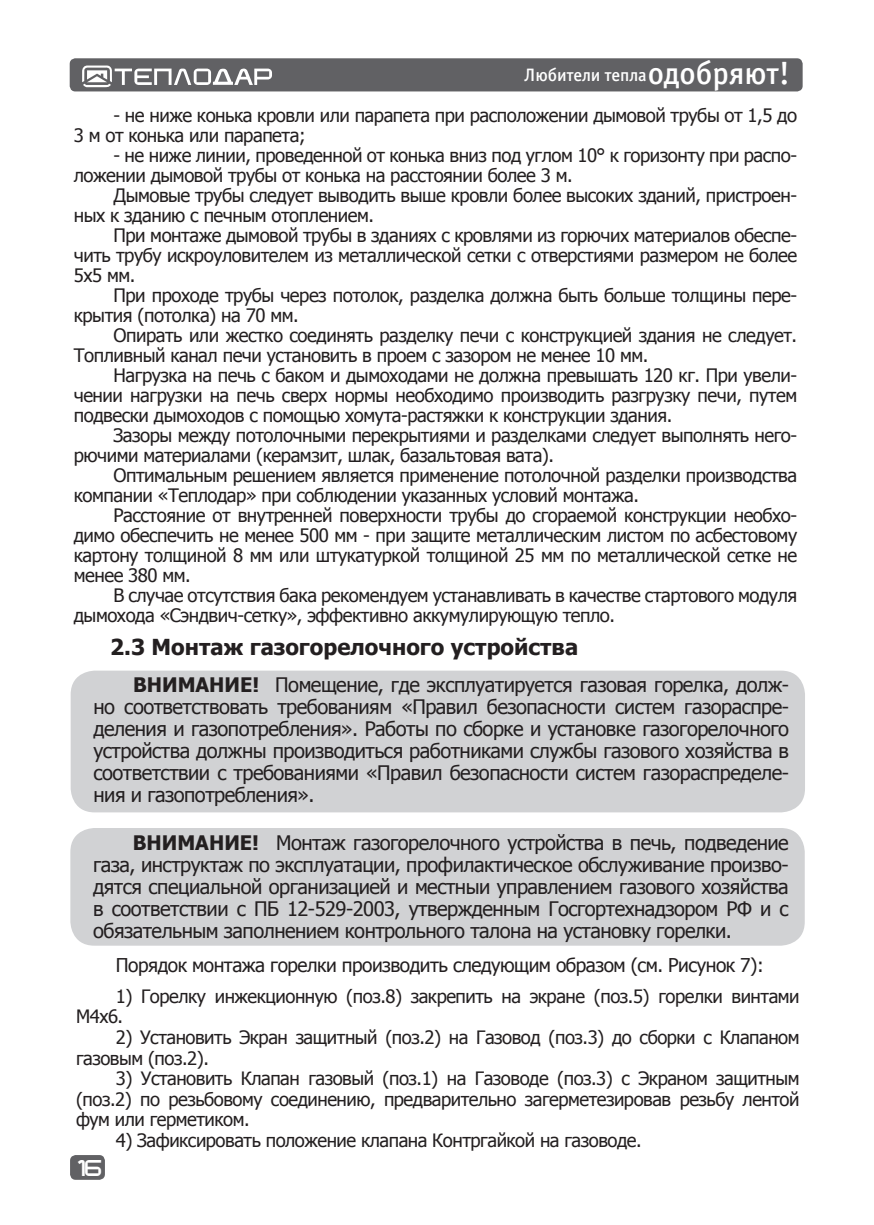
<style>
.page{position:relative;width:874px;height:1225px;background:#fff}
.page>*{position:absolute;margin:0;border:0;box-sizing:border-box;transform-origin:0 0}
.t1{font:700 22px "Tahoma";color:#231f20}
.t2{font:20px/22px "Tahoma";letter-spacing:-.025em;color:#231f20;text-align:justify}
.t3{font:19px "Tahoma";letter-spacing:-.025em;color:#231f20}
.t4{font:18.4px/20px "Tahoma";letter-spacing:-.025em;color:#231f20}
.t5{font:18px "Officina Sans Medium C";letter-spacing:-.005em;color:#fff}
.t6{font:16px "teplodar";color:#fff}
.s1{font-size:32px}
.s2{font-weight:700}
</style>
<div class="page">
<div style="left:70px;top:1155px;width:35px;height:24px;background:#616164;border-radius:6px"></div>
<div style="left:70px;top:58px;width:732px;height:33px;background:#616164;border-radius:6px"></div>
<svg style="left:82px;top:65px;width:190px;height:22px"></svg>
<div style="left:71px;top:670px;width:733px;height:142px;background:#d1d2d4;border-radius:24px"></div>
<div style="left:70px;top:828px;width:734px;height:117px;background:#d1d2d4;border-radius:24px"></div>
<p class="t5" style="left:524px;top:65px;width:267px">Любители тепла<span class="s1">одобряют!</span></p>
<p class="t4" style="left:74px;top:104px;width:724px;text-indent:40px">- не ниже конька кровли или парапета при расположении дымовой трубы от 1,5 до<br>3 м от конька или парапета;</p>
<p class="t4" style="left:74px;top:144px;width:724px;text-indent:40px">- не ниже линии, проведенной от конька вниз под углом 10° к горизонту при распо&shy;ложении дымовой трубы от конька на расстоянии более 3 м.</p>
<p class="t4" style="left:74px;top:184px;width:724px;text-indent:40px">Дымовые трубы следует выводить выше кровли более высоких зданий, пристроен&shy;ных к зданию с печным отоплением.</p>
<p class="t4" style="left:74px;top:224px;width:724px;text-align:justify;text-indent:40px">При монтаже дымовой трубы в зданиях с кровлями из горючих материалов обеспе&shy;чить трубу искроуловителем из металлической сетки с отверстиями размером не более 5х5 мм.</p>
<p class="t4" style="left:74px;top:284px;width:724px;text-indent:40px">При проходе трубы через потолок, разделка должна быть больше толщины пере&shy;крытия (потолка) на 70 мм.</p>
<p class="t4" style="left:74px;top:324px;width:724px;text-indent:40px">Опирать или жестко соединять разделку печи с конструкцией здания не следует.<br>Топливный канал печи установить в проем с зазором не менее 10 мм.</p>
<p class="t4" style="left:74px;top:364px;width:724px;text-align:justify;text-indent:40px">Нагрузка на печь с баком и дымоходами не должна превышать 120 кг. При увели&shy;чении нагрузки на печь сверх нормы необходимо производить разгрузку печи, путем подвески дымоходов с помощью хомута-растяжки к конструкции здания.</p>
<p class="t4" style="left:74px;top:424px;width:724px;text-indent:40px">Зазоры между потолочными перекрытиями и разделками следует выполнять него&shy;рючими материалами (керамзит, шлак, базальтовая вата).</p>
<p class="t4" style="left:74px;top:464px;width:724px;text-indent:40px">Оптимальным решением является применение потолочной разделки производства компании «Теплодар» при соблюдении указанных условий монтажа.</p>
<p class="t4" style="left:74px;top:504px;width:724px;text-align:justify;text-indent:40px">Расстояние от внутренней поверхности трубы до сгораемой конструкции необхо&shy;димо обеспечить не менее 500 мм - при защите металлическим листом по асбестовому картону толщиной 8 мм или штукатуркой толщиной 25 мм по металлической сетке не менее 380 мм.</p>
<p class="t4" style="left:74px;top:584px;width:724px;text-indent:40px">В случае отсутствия бака рекомендуем устанавливать в качестве стартового модуля дымохода «Сэндвич-сетку», эффективно аккумулирующую тепло.</p>
<p class="t1" style="left:110px;top:631px;width:469px">2.3 Монтаж газогорелочного устройства</p>
<p class="t2" style="left:93px;top:673px;width:696px;text-indent:40px"><span class="s2">ВНИМАНИЕ!</span> Помещение, где эксплуатируется газовая горелка, долж&shy;но соответствовать требованиям «Правил безопасности систем газораспре&shy;деления и газопотребления». Работы по сборке и установке газогорелочного устройства должны производиться работниками службы газового хозяйства в соответствии с требованиями «Правил безопасности систем газораспределе&shy;ния и газопотребления».</p>
<p class="t2" style="left:93px;top:830px;width:696px;text-indent:40px"><span class="s2">ВНИМАНИЕ!</span> Монтаж газогорелочного устройства в печь, подведение газа, инструктаж по эксплуатации, профилактическое обслуживание произво&shy;дятся специальной организацией и местныи управлением газового хозяйства в соответствии с ПБ 12-529-2003, утвержденным Госгортехнадзором РФ и с обязательным заполнением контрольного талона на установку горелки.</p>
<p class="t3" style="left:116px;top:952px;width:649px">Порядок монтажа горелки производить следующим образом (см. Рисунок 7):</p>
<p class="t4" style="left:76px;top:985px;width:724px;line-height:20.6px;text-indent:40px">1) Горелку инжекционную (поз.8) закрепить на экране (поз.5) горелки винтами<br>М4х6.</p>
<p class="t4" style="left:76px;top:1026px;width:724px;line-height:20.6px;text-indent:40px">2) Установить Экран защитный (поз.2) на Газовод (поз.3) до сборки с Клапаном газовым (поз.2).</p>
<p class="t4" style="left:76px;top:1067px;width:724px;line-height:20.6px;text-align:justify;text-indent:40px">3) Установить Клапан газовый (поз.1) на Газоводе (поз.3) с Экраном защитным (поз.2) по резьбовому соединению, предварительно загерметезировав резьбу лентой фум или герметиком.</p>
<p class="t4" style="left:116px;top:1129px;width:527px">4) Зафиксировать положение клапана Контргайкой на газоводе.</p>
<p class="t6" style="left:74px;top:1161px;width:29px">16</p>
</div>
